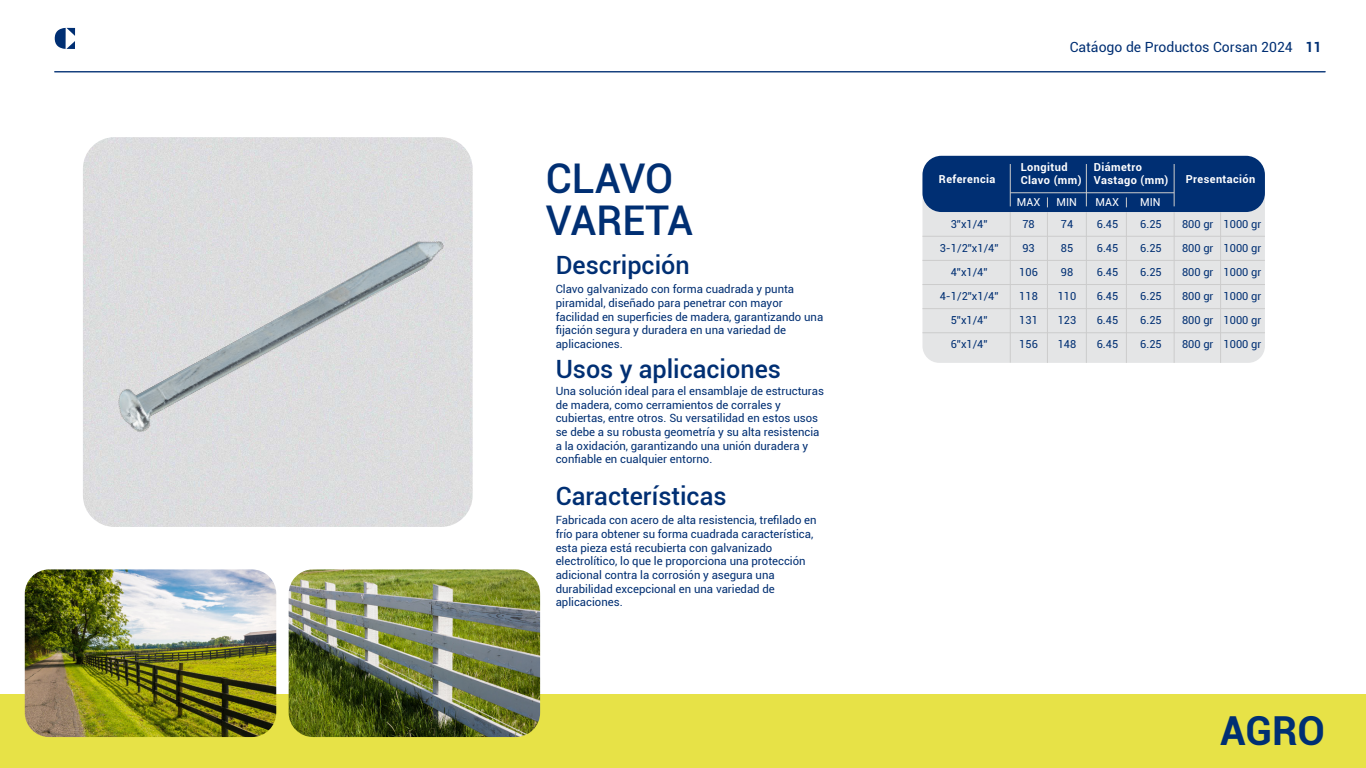
<style>
.page{position:relative;width:1366px;height:768px;background:#fff}
.page>*{position:absolute;margin:0;border:0;box-sizing:border-box;transform-origin:0 0}
.t1{font:500 41px/42px "Roboto";color:#002f73}
.t2{font:700 40px "Roboto";color:#002f73}
.t3{font:500 25.2px "Roboto";color:#002f73}
.t4{font:14px "Roboto";color:#002f73}
.t5{font:11.4px/13.6px "Roboto";color:#002f73}
.t6{font:11px/24.1px "Roboto";color:#002f73}
.t7{font:700 11px/13.2px "Roboto";letter-spacing:.04em;color:#fff}
.t8{font:11px "Roboto";color:#fff}
.s1{font-weight:700}
</style>
<div class="page">
<hr style="left:55px;top:71px;width:1270px;height:1px;background:#002f73">
<svg style="left:55px;top:28px;width:20px;height:21px"></svg>
<img style="left:83px;top:137px;width:458px;height:501px">
<div style="left:0;top:695px;width:1366px;height:73px;background:#e7e247"></div>
<div style="left:922px;top:164px;width:343px;height:199px;background:#e4e5e6;border-radius:17px"></div>
<div style="left:922px;top:156px;width:343px;height:56px;background:#002f73;border-radius:19px"></div>
<hr style="left:1010px;top:212px;width:1px;height:151px;background:#ccc">
<hr style="left:1086px;top:212px;width:1px;height:151px;background:#ccc">
<hr style="left:1047px;top:212px;width:1px;height:151px;background:#ccc">
<hr style="left:922px;top:236px;width:343px;height:1px;background:#ccc">
<hr style="left:1010px;top:164px;width:1px;height:42px;background:#ccc">
<hr style="left:1086px;top:164px;width:1px;height:42px;background:#ccc">
<hr style="left:1174px;top:164px;width:1px;height:42px;background:#ccc">
<hr style="left:922px;top:260px;width:343px;height:1px;background:#ccc">
<hr style="left:922px;top:284px;width:343px;height:1px;background:#ccc">
<hr style="left:1174px;top:212px;width:1px;height:151px;background:#ccc">
<hr style="left:1126px;top:212px;width:1px;height:151px;background:#ccc">
<hr style="left:1220px;top:212px;width:1px;height:151px;background:#ccc">
<hr style="left:922px;top:308px;width:343px;height:1px;background:#ccc">
<hr style="left:922px;top:332px;width:343px;height:1px;background:#ccc">
<hr style="left:1010px;top:192px;width:164px;height:1px;background:#ccc">
<img style="left:25px;top:569px;width:251px;height:168px">
<img style="left:289px;top:569px;width:251px;height:168px">
<h1 class="t1" style="left:546px;top:156px;width:149px">CLAVO<br>VARETA</h1>
<h3 class="t3" style="left:556px;top:248px;width:136px">Descripción</h3>
<p class="t5" style="left:556px;top:282px;width:269px">Clavo galvanizado con forma cuadrada y punta piramidal, diseñado para penetrar con mayor facilidad en superficies de madera, garantizando una fijación segura y duradera en una variedad de aplicaciones.</p>
<p class="t5" style="left:556px;top:384px;width:270px">Una solución ideal para el ensamblaje de estructuras de madera, como cerramientos de corrales y cubiertas, entre otros. Su versatilidad en estos usos se debe a su robusta geometría y su alta resistencia a la oxidación, garantizando una unión duradera y confiable en cualquier entorno.</p>
<h3 class="t3" style="left:556px;top:351px;width:227px">Usos y aplicaciones</h3>
<h3 class="t3" style="left:556px;top:479px;width:172px">Características</h3>
<p class="t5" style="left:556px;top:513px;width:262px">Fabricada con acero de alta resistencia, trefilado en frío para obtener su forma cuadrada característica, esta pieza está recubierta con galvanizado electrolítico, lo que le proporciona una protección adicional contra la corrosión y asegura una durabilidad excepcional en una variedad de aplicaciones.</p>
<p class="t4" style="left:1070px;top:37px;width:253px">Catáogo de Productos Corsan 2024 <span class="s1">11</span></p>
<p class="t7" style="left:939px;top:172px;width:58px">Referencia</p>
<p class="t7" style="left:1021px;top:160px;width:62px">Longitud<br>Clavo (mm)</p>
<p class="t7" style="left:1094px;top:160px;width:76px">Diámetro<br>Vastago (mm)</p>
<p class="t7" style="left:1186px;top:172px;width:71px">Presentación</p>
<p class="t6" style="left:951px;top:211px;width:38px">3”x1/4”</p>
<p class="t6" style="left:1022px;top:211px;width:14px">78</p>
<p class="t6" style="left:1182px;top:211px;width:33px">800 gr</p>
<p class="t6" style="left:940px;top:235px;width:60px">3-1/2”x1/4”</p>
<p class="t6" style="left:1022px;top:235px;width:14px">93</p>
<p class="t6" style="left:1182px;top:235px;width:33px">800 gr</p>
<p class="t6" style="left:951px;top:259px;width:38px">4”x1/4”</p>
<p class="t6" style="left:1019px;top:259px;width:20px">106</p>
<p class="t6" style="left:1182px;top:259px;width:33px">800 gr</p>
<p class="t6" style="left:940px;top:284px;width:60px">4-1/2”x1/4”</p>
<p class="t6" style="left:1019px;top:284px;width:20px">118</p>
<p class="t6" style="left:1182px;top:284px;width:33px">800 gr</p>
<p class="t8" style="left:1017px;top:195px;width:25px">MAX</p>
<p class="t8" style="left:1057px;top:195px;width:22px">MIN</p>
<p class="t8" style="left:1096px;top:195px;width:25px">MAX</p>
<p class="t8" style="left:1140px;top:195px;width:22px">MIN</p>
<p class="t6" style="left:1224px;top:211px;width:39px;text-align:justify">1000 gr 1000 gr 1000 gr 1000 gr</p>
<p class="t6" style="left:1058px;top:211px;width:20px">74<br>85<br>98<br>110</p>
<p class="t6" style="left:1097px;top:211px;width:23px;text-align:justify">6.45<br>6.45<br>6.45<br>6.45</p>
<p class="t6" style="left:1140px;top:211px;width:23px;text-align:justify">6.25<br>6.25<br>6.25<br>6.25</p>
<p class="t6" style="left:951px;top:308px;width:38px">5”x1/4”</p>
<p class="t6" style="left:1019px;top:308px;width:20px">131</p>
<p class="t6" style="left:1182px;top:308px;width:33px">800 gr</p>
<p class="t6" style="left:951px;top:332px;width:38px">6”x1/4”</p>
<p class="t6" style="left:1019px;top:332px;width:20px">156</p>
<p class="t6" style="left:1182px;top:332px;width:33px">800 gr</p>
<p class="t6" style="left:1058px;top:308px;width:20px">123<br>148</p>
<p class="t6" style="left:1097px;top:308px;width:23px">6.45<br>6.45</p>
<p class="t6" style="left:1140px;top:308px;width:23px">6.25<br>6.25</p>
<p class="t6" style="left:1224px;top:308px;width:39px">1000 gr<br>1000 gr</p>
<h2 class="t2" style="left:1220px;top:703px;width:106px">AGRO</h2>
</div>
